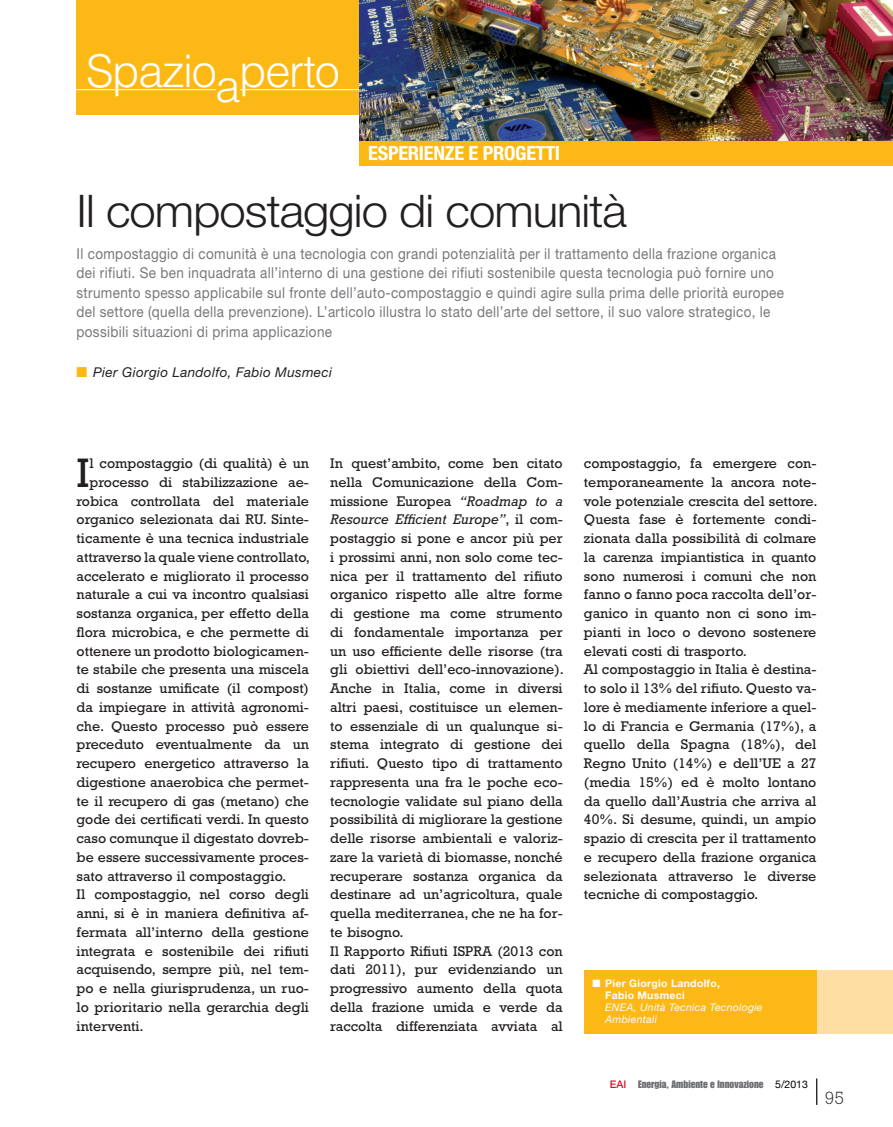
<style>
.page{position:relative;width:893px;height:1127px;background:#fff}
.page>*{position:absolute;margin:0;border:0;box-sizing:border-box;transform-origin:0 0}
.t1{font:300 45px "Helvetica Neue";letter-spacing:-.02em;color:#231f20;scale:1.05 1}
.t2{font:300 45px "Helvetica";letter-spacing:-.03em;color:#fff}
.t3{font:41.85px "Rockwell";color:#231f20}
.t4{font:700 condensed 19.5px "Helvetica Neue";letter-spacing:-.015em;color:#fff;scale:1.05 1}
.t5{font:300 18px "Rockwell";color:#231f20}
.t6{font:15px/19.5px "Helvetica Neue";letter-spacing:.025em;color:#76787b;scale:.9 1}
.t7{font:14.25px/18.8px "Rockwell";color:#231f20}
.t8{font:italic 13.5px "Helvetica Neue";letter-spacing:.025em;color:#231f20}
.t9{font:10.5px "Impact";color:#6c6d70}
.t10{font:italic 10.5px/12px "Helvetica Neue";letter-spacing:.025em;color:#fff}
.t11{font:700 10.5px/12px "Helvetica Neue";letter-spacing:.025em;color:#fff}
.s1{color:#fcb814}
.s2{font-style:italic}
.s3{font-family:"Helvetica Neue";font-weight:500;color:#d7162e}
.s4{font-family:"Helvetica Neue";color:#000}
</style>
<div class="page">
<svg style="left:816px;top:1078px;width:1px;height:27px"></svg>
<div style="left:77px;top:0;width:283px;height:115px;background:#fcb814"></div>
<hr style="left:32px;top:89px;width:328px;height:1px;background:#fff">
<div style="left:817px;top:969px;width:76px;height:64px;background:#ffdea4"></div>
<div style="left:584px;top:969px;width:232px;height:64px;background:#fcb814"></div>
<div style="left:216px;top:84px;width:24px;height:15px;background:#fcb814"></div>
<div style="left:359px;top:140px;width:534px;height:26px;background:#fcb814"></div>
<img style="left:359px;top:0;width:534px;height:140px">
<h1 class="t2" style="left:86px;top:54px;width:255px">Spazioaperto</h1>
<h3 class="t4" style="left:368px;top:146px;width:184px">ESPERIENZE E PROGETTI</h3>
<h1 class="t1" style="left:77px;top:194px;width:526px">Il compostaggio di comunità</h1>
<p class="t6" style="left:77px;top:245px;width:787px">Il compostaggio di comunità è una tecnologia con grandi potenzialità per il trattamento della frazione organica dei rifiuti. Se ben inquadrata all’interno di una gestione dei rifiuti sostenibile questa tecnologia può fornire uno strumento spesso applicabile sul fronte dell’auto-compostaggio e quindi agire sulla prima delle priorità europee del settore (quella della prevenzione). L’articolo illustra lo stato dell’arte del settore, il suo valore strategico, le possibili situazioni di prima applicazione</p>
<p class="t8" style="left:77px;top:368px;width:257px"><span class="s1">■</span> Pier Giorgio Landolfo, Fabio Musmeci</p>
<h2 class="t3" style="left:77px;top:458px;width:15px">I</h2>
<p class="t7" style="left:90px;top:455px;width:221px">l compostaggio (di qualità) è un</p>
<p class="t7" style="left:90px;top:474px;width:221px">processo di stabilizzazione ae-</p>
<p class="t7" style="left:77px;top:493px;width:234px">robica controllata del materiale</p>
<p class="t7" style="left:77px;top:512px;width:234px">organico selezionata dai RU. Sinte-</p>
<p class="t7" style="left:77px;top:530px;width:234px">ticamente è una tecnica industriale</p>
<p class="t7" style="left:77px;top:549px;width:235px">attraverso la quale viene controllato,</p>
<p class="t7" style="left:77px;top:568px;width:234px">accelerato e migliorato il processo</p>
<p class="t7" style="left:77px;top:587px;width:234px">naturale a cui va incontro qualsiasi</p>
<p class="t7" style="left:77px;top:605px;width:234px">sostanza organica, per effetto della</p>
<p class="t7" style="left:77px;top:624px;width:234px">flora microbica, e che permette di</p>
<p class="t7" style="left:77px;top:643px;width:234px">ottenere un prodotto biologicamen-</p>
<p class="t7" style="left:77px;top:662px;width:234px">te stabile che presenta una miscela</p>
<p class="t7" style="left:77px;top:680px;width:234px">di sostanze umificate (il compost)</p>
<p class="t7" style="left:77px;top:699px;width:234px">da impiegare in attività agronomi-</p>
<p class="t7" style="left:77px;top:718px;width:234px">che. Questo processo può essere</p>
<p class="t7" style="left:77px;top:737px;width:234px">preceduto eventualmente da un</p>
<p class="t7" style="left:77px;top:755px;width:234px">recupero energetico attraverso la</p>
<p class="t7" style="left:77px;top:774px;width:234px">digestione anaerobica che permet-</p>
<p class="t7" style="left:77px;top:793px;width:234px">te il recupero di gas (metano) che</p>
<p class="t7" style="left:77px;top:812px;width:234px">gode dei certificati verdi. In questo</p>
<p class="t7" style="left:77px;top:830px;width:234px">caso comunque il digestato dovreb-</p>
<p class="t7" style="left:77px;top:849px;width:234px">be essere successivamente proces-</p>
<p class="t7" style="left:77px;top:868px;width:211px">sato attraverso il compostaggio.</p>
<p class="t7" style="left:77px;top:887px;width:234px">Il compostaggio, nel corso degli</p>
<p class="t7" style="left:77px;top:905px;width:234px">anni, si è in maniera definitiva af-</p>
<p class="t7" style="left:77px;top:924px;width:234px">fermata all’interno della gestione</p>
<p class="t7" style="left:77px;top:943px;width:234px">integrata e sostenibile dei rifiuti</p>
<p class="t7" style="left:77px;top:962px;width:234px">acquisendo, sempre più, nel tem-</p>
<p class="t7" style="left:77px;top:980px;width:234px">po e nella giurisprudenza, un ruo-</p>
<p class="t7" style="left:77px;top:999px;width:234px">lo prioritario nella gerarchia degli</p>
<p class="t7" style="left:77px;top:1018px;width:69px">interventi.</p>
<p class="t7" style="left:330px;top:455px;width:235px">In quest’ambito, come ben citato nella Comunicazione della Com&shy;missione Europea <span class="s2">“Roadmap to a Resource Efficient Europe”</span>, il com&shy;postaggio si pone e ancor più per i prossimi anni, non solo come tec&shy;nica per il trattamento del rifiuto organico rispetto alle altre forme di gestione ma come strumento di fondamentale importanza per un uso efficiente delle risorse (tra gli obiettivi dell’eco-innovazione).<br>Anche in Italia, come in diversi altri paesi, costituisce un elemen&shy;to essenziale di un qualunque si&shy;stema integrato di gestione dei rifiuti. Questo tipo di trattamento rappresenta una fra le poche eco&shy;tecnologie validate sul piano della possibilità di migliorare la gestione delle risorse ambientali e valoriz&shy;zare la varietà di biomasse, nonché recuperare sostanza organica da destinare ad un’agricoltura, quale quella mediterranea, che ne ha for&shy;te bisogno.<br>Il Rapporto Rifiuti ISPRA (2013 con dati 2011), pur evidenziando un progressivo aumento della quota della frazione umida e verde da raccolta differenziata avviata al</p>
<p class="t7" style="left:584px;top:455px;width:235px">compostaggio, fa emergere con&shy;temporaneamente la ancora note&shy;vole potenziale crescita del settore.<br>Questa fase è fortemente condi&shy;zionata dalla possibilità di colmare la carenza impiantistica in quanto sono numerosi i comuni che non fanno o fanno poca raccolta dell’or&shy;ganico in quanto non ci sono im&shy;pianti in loco o devono sostenere elevati costi di trasporto.<br>Al compostaggio in Italia è destina&shy;to solo il 13% del rifiuto. Questo va&shy;lore è mediamente inferiore a quel&shy;lo di Francia e Germania (17%), a quello della Spagna (18%), del Regno Unito (14%) e dell’UE a 27 (media 15%) ed è molto lontano da quello dall’Austria che arriva al 40%. Si desume, quindi, un ampio spazio di crescita per il trattamento e recupero della frazione organica selezionata attraverso le diverse tecniche di compostaggio.</p>
<p class="t11" style="left:605px;top:978px;width:116px;text-indent:-13px">■ Pier Giorgio Landolfo,<br>Fabio Musmeci</p>
<p class="t10" style="left:605px;top:1002px;width:159px">ENEA, Unità Tecnica Tecnologie<br>Ambientali</p>
<p class="t9" style="left:610px;top:1080px;width:200px"><span class="s3">EAI</span> Energia, Ambiente e Innovazione <span class="s4">5/2013</span></p>
<p class="t5" style="left:825px;top:1091px;width:21px">95</p>
</div>
